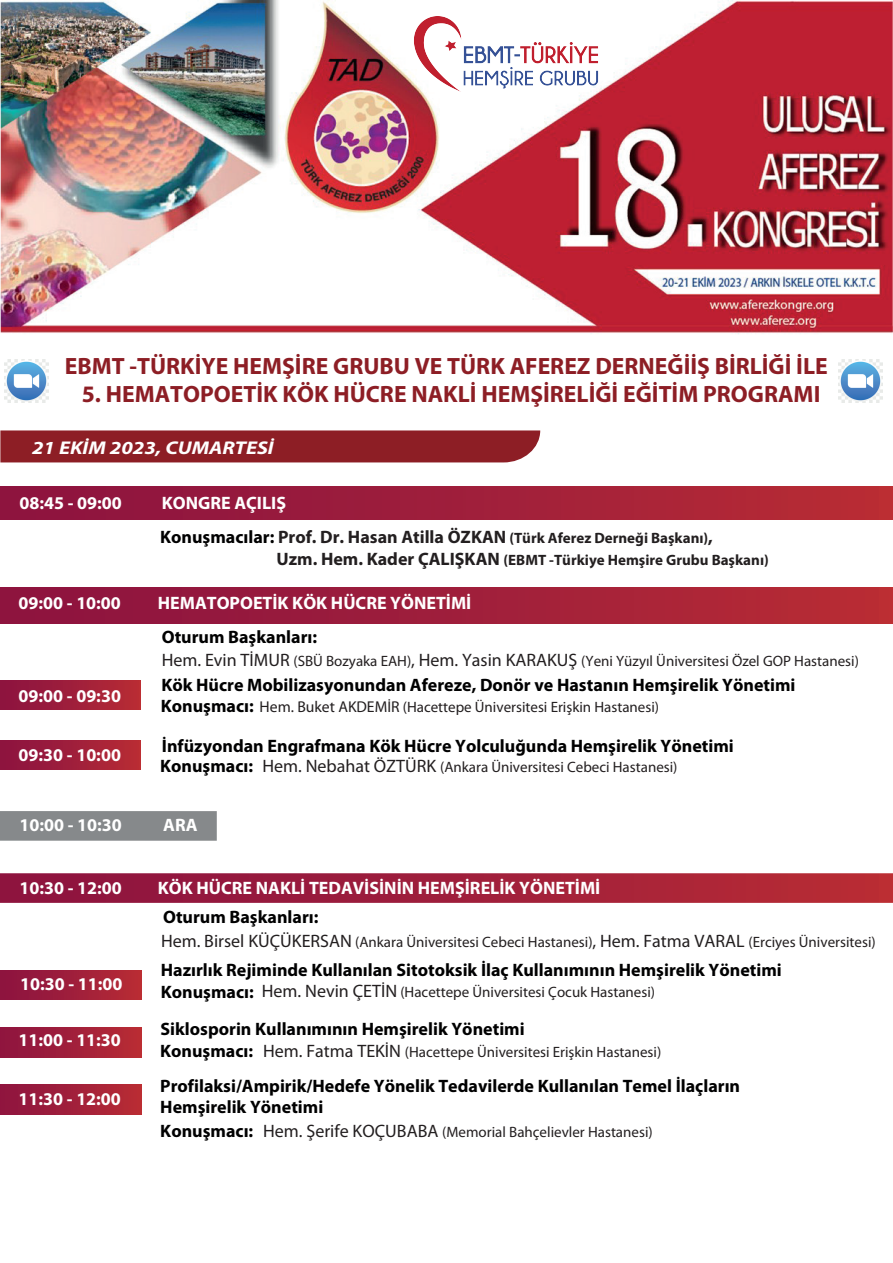
<style>
.page{position:relative;width:893px;height:1263px;background:#fff}
.page>*{position:absolute;margin:0;border:0;box-sizing:border-box;transform-origin:0 0}
.t1{font:700 23.7px "Myriad Pro";color:#8d1e25}
.t2{font:italic 700 18.45px "Myriad Pro";color:#fff;scale:1.15 1}
.t3{font:700 18px/21.6px "Myriad Pro";color:#000001}
.t4{font:700 18px "Myriad Pro";color:#fff}
.t5{font:15px "Myriad Pro";color:#231f20}
.t6{font:700 15px/21.6px "Myriad Pro";color:#231f20}
.s1{font-size:18px;color:#000001}
.s2{font-size:18px}
.s3{font-size:15.75px}
.s4{font-weight:700;font-size:18px;color:#000001}
</style>
<div class="page">
<div style="left:0;top:486px;width:893px;height:33px;background:linear-gradient(to right,#8a1240,#b72c35)"></div>
<div style="left:0;top:680px;width:141px;height:30px;background:linear-gradient(to right,#8a1240,#b72c35)"></div>
<div style="left:0;top:740px;width:141px;height:30px;background:linear-gradient(to right,#8a1240,#b72c35)"></div>
<svg style="left:0;top:873px;width:893px;height:30px;background:#a1213c"></svg>
<svg style="left:0;top:811px;width:217px;height:30px;background:#878a8c"></svg>
<img style="left:0;top:0;width:893px;height:334px">
<div style="left:0;top:588px;width:892px;height:35px;background:linear-gradient(to right,#8a1240,#b72c35)"></div>
<div style="left:0;top:970px;width:142px;height:30px;background:linear-gradient(to right,#8a1240,#b72b35)"></div>
<div style="left:0;top:1028px;width:142px;height:29px;background:linear-gradient(to right,#8d1440,#b72c34)"></div>
<div style="left:0;top:1085px;width:142px;height:29px;background:linear-gradient(to right,#8d1440,#b72c34)"></div>
<img style="left:411px;top:17px;width:189px;height:75px">
<div style="left:0;top:430px;width:540px;height:32px;background:#8d1e25"></div>
<img style="left:839px;top:359px;width:43px;height:44px">
<img style="left:5px;top:359px;width:43px;height:44px">
<h1 class="t1" style="left:65px;top:350px;width:764px">EBMT -TÜRKİYE HEMŞİRE GRUBU VE TÜRK AFEREZ DERNEĞİİŞ BİRLİĞİ İLE</h1>
<h1 class="t1" style="left:82px;top:379px;width:740px">5. HEMATOPOETİK KÖK HÜCRE NAKLİ HEMŞİRELİĞİ EĞİTİM PROGRAMI</h1>
<p class="t2" style="left:32px;top:436px;width:212px">21 EKİM 2023, CUMARTESİ</p>
<p class="t4" style="left:19px;top:491px;width:104px">08:45 - 09:00</p>
<p class="t4" style="left:162px;top:491px;width:126px">KONGRE AÇILIŞ</p>
<p class="t4" style="left:19px;top:591px;width:104px">09:00 - 10:00</p>
<p class="t4" style="left:19px;top:684px;width:104px">09:00 - 09:30</p>
<p class="t4" style="left:19px;top:743px;width:104px">09:30 - 10:00</p>
<p class="t6" style="left:277px;top:527px;width:494px;text-indent:-116px"><span class="s1">Konuşmacılar:</span> <span class="s2">Prof. Dr. Hasan Atilla ÖZKAN</span> (Türk Aferez Derneği Başkanı)<span class="s2">,<br>Uzm. Hem. Kader ÇALIŞKAN</span> (EBMT -Türkiye Hemşire Grubu Başkanı)</p>
<p class="t4" style="left:158px;top:591px;width:315px">HEMATOPOETİK KÖK HÜCRE YÖNETİMİ</p>
<p class="t3" style="left:162px;top:626px;width:157px">Oturum Başkanları:</p>
<p class="t5" style="left:162px;top:652px;width:699px"><span class="s2">Hem. Evin TİMUR</span> (SBÜ Bozyaka EAH)<span class="s2">, Hem. Yasin KARAKUŞ</span> (Yeni Yüzyıl Üniversitesi Özel GOP Hastanesi)</p>
<p class="t3" style="left:161px;top:673px;width:636px">Kök Hücre Mobilizasyonundan Afereze, Donör ve Hastanın Hemşirelik Yönetimi</p>
<p class="t5" style="left:260px;top:698px;width:401px"><span class="s3">Hem. Buket AKDEMİR</span> (Hacettepe Üniversitesi Erişkin Hastanesi)</p>
<p class="t3" style="left:161px;top:695px;width:95px">Konuşmacı:</p>
<p class="t3" style="left:162px;top:735px;width:573px">İnfüzyondan Engrafmana Kök Hücre Yolculuğunda Hemşirelik Yönetimi</p>
<p class="t5" style="left:160px;top:757px;width:519px"><span class="s4">Konuşmacı:</span> <span class="s2">Hem. Nebahat ÖZTÜRK</span> (Ankara Üniversitesi Cebeci Hastanesi)</p>
<p class="t4" style="left:19px;top:813px;width:104px">10:00 - 10:30</p>
<p class="t4" style="left:163px;top:813px;width:36px">ARA</p>
<p class="t4" style="left:19px;top:876px;width:104px">10:30 - 12:00</p>
<p class="t4" style="left:20px;top:972px;width:104px">10:30 - 11:00</p>
<p class="t4" style="left:19px;top:1028px;width:104px">11:00 - 11:30</p>
<p class="t4" style="left:19px;top:1087px;width:104px">11:30 - 12:00</p>
<p class="t4" style="left:158px;top:876px;width:444px">KÖK HÜCRE NAKLİ TEDAVİSİNİN HEMŞİRELİK YÖNETİMİ</p>
<p class="t3" style="left:163px;top:906px;width:157px">Oturum Başkanları:</p>
<p class="t5" style="left:161px;top:932px;width:716px"><span class="s2">Hem. Birsel KÜÇÜKERSAN</span> (Ankara Üniversitesi Cebeci Hastanesi)<span class="s2">, Hem. Fatma VARAL</span> (Erciyes Üniversitesi)</p>
<p class="t3" style="left:161px;top:959px;width:622px">Hazırlık Rejiminde Kullanılan Sitotoksik İlaç Kullanımının Hemşirelik Yönetimi</p>
<p class="t5" style="left:161px;top:982px;width:496px"><span class="s4">Konuşmacı:</span> <span class="s2">Hem. Nevin ÇETİN</span> (Hacettepe Üniversitesi Çocuk Hastanesi)</p>
<p class="t3" style="left:160px;top:1018px;width:366px">Siklosporin Kullanımının Hemşirelik Yönetimi</p>
<p class="t5" style="left:160px;top:1043px;width:503px"><span class="s4">Konuşmacı:</span> <span class="s2">Hem. Fatma TEKİN</span> (Hacettepe Üniversitesi Erişkin Hastanesi)</p>
<p class="t3" style="left:160px;top:1074px;width:581px">Profilaksi/Ampirik/Hedefe Yönelik Tedavilerde Kullanılan Temel İlaçların<br>Hemşirelik Yönetimi</p>
<p class="t5" style="left:160px;top:1122px;width:494px"><span class="s4">Konuşmacı:</span> <span class="s2">Hem. Şerife KOÇUBABA</span> (Memorial Bahçelievler Hastanesi)</p>
</div>
